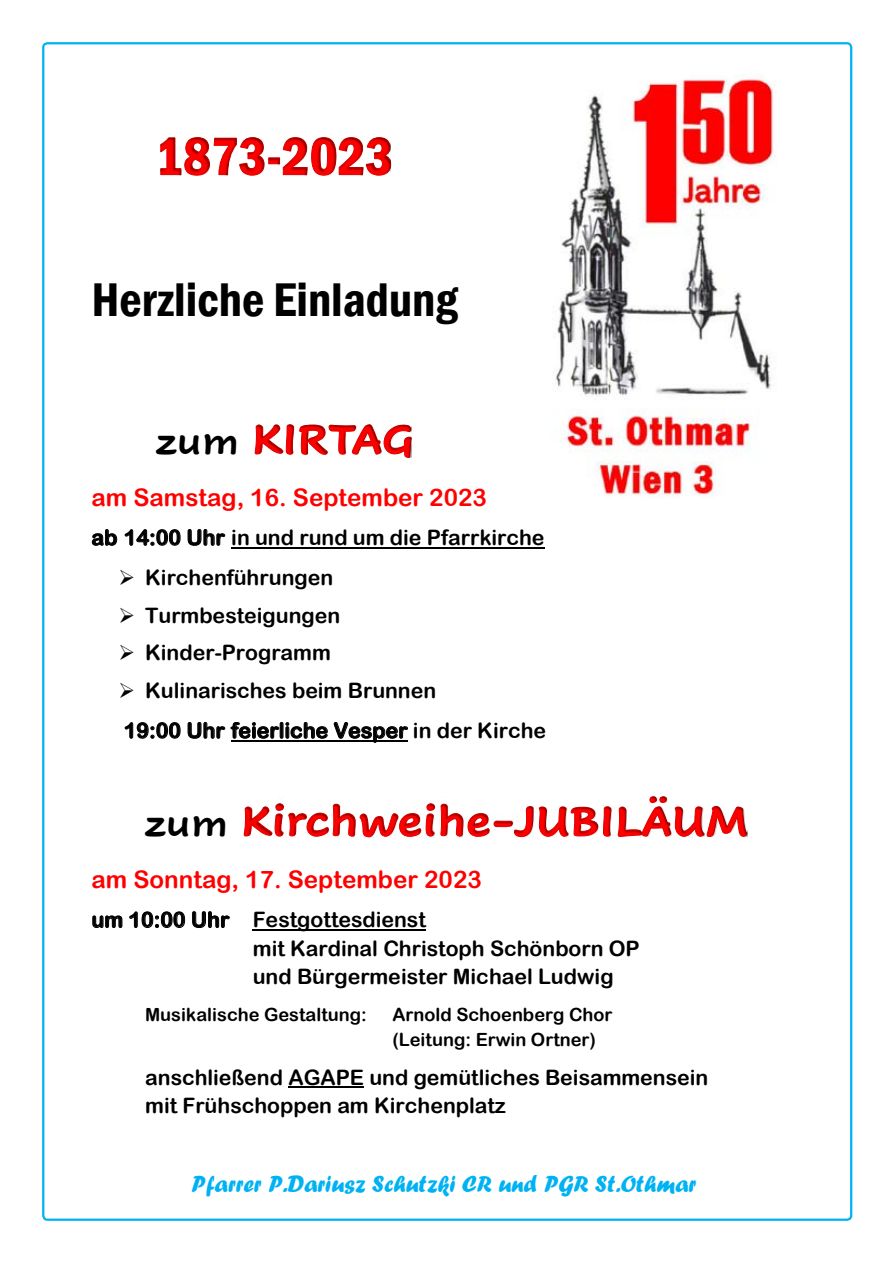
<style>
.page{position:relative;width:893px;height:1263px;background:#fff}
.page>*{position:absolute;margin:0;border:0;box-sizing:border-box;transform-origin:0 0}
.t1{font:600 condensed 48.6px "Franklin Gothic";color:#000}
.t2{font:700 36.45px "Cavolini";color:#000}
.t3{font:24.15px "Arial Rounded MT Bold";color:#f00}
.t4{font:24.15px "Forte";color:#00b2f3}
.t5{font:21.3px/28.2px "Arial Rounded MT Bold";color:#000}
.t6{font:18.15px/24.2px "Arial Rounded MT Bold";color:#000}
</style>
<div class="page">
<svg style="left:161px;top:175px;width:223px;height:1px"></svg>
<img style="left:160px;top:137px;width:231px;height:38px">
<img style="left:254px;top:424px;width:157px;height:34px">
<svg style="left:92px;top:529px;width:25px;height:17px"></svg>
<svg style="left:124px;top:529px;width:57px;height:17px"></svg>
<svg style="left:187px;top:529px;width:38px;height:17px"></svg>
<hr style="left:231px;top:547px;width:314px;height:1px;background:#000">
<svg style="left:124px;top:722px;width:57px;height:17px"></svg>
<svg style="left:187px;top:722px;width:141px;height:17px"></svg>
<svg style="left:334px;top:722px;width:74px;height:21px"></svg>
<hr style="left:231px;top:740px;width:177px;height:1px;background:#000">
<img style="left:244px;top:796px;width:503px;height:41px">
<svg style="left:92px;top:915px;width:31px;height:13px"></svg>
<svg style="left:129px;top:911px;width:56px;height:17px"></svg>
<svg style="left:192px;top:911px;width:38px;height:17px"></svg>
<hr style="left:253px;top:929px;width:173px;height:1px;background:#000">
<hr style="left:288px;top:1087px;width:76px;height:1px;background:#000">
<img style="left:556px;top:79px;width:221px;height:417px">
<h1 class="t1" style="left:91px;top:267px;width:368px">Herzliche Einladung</h1>
<h2 class="t2" style="left:156px;top:418px;width:85px">zum</h2>
<p class="t3" style="left:91px;top:483px;width:397px">am Samstag, 16. September 2023</p>
<p class="t5" style="left:91px;top:523px;width:454px">ab 14:00 Uhr in und rund um die Pfarrkirche</p>
<p class="t5" style="left:119px;top:563px;width:216px">➢ Kirchenführungen</p>
<p class="t5" style="left:119px;top:601px;width:223px">➢ Turmbesteigungen</p>
<p class="t5" style="left:119px;top:638px;width:214px">➢ Kinder-Programm</p>
<p class="t5" style="left:119px;top:669px;width:429px;line-height:40.3px">➢ Kulinarisches beim Brunnen<br>19:00 Uhr feierliche Vesper in der Kirche</p>
<h2 class="t2" style="left:145px;top:800px;width:85px">zum</h2>
<p class="t3" style="left:91px;top:865px;width:392px">am Sonntag, 17. September 2023</p>
<p class="t5" style="left:253px;top:905px;width:388px;text-indent:-161px">um 10:00 Uhr Festgottesdienst<br>mit Kardinal Christoph Schönborn OP und Bürgermeister Michael Ludwig</p>
<p class="t6" style="left:145px;top:1003px;width:223px">Musikalische Gestaltung:</p>
<p class="t6" style="left:392px;top:1003px;width:221px">Arnold Schoenberg Chor (Leitung: Erwin Ortner)</p>
<p class="t5" style="left:145px;top:1063px;width:565px">anschließend AGAPE und gemütliches Beisammensein mit Frühschoppen am Kirchenplatz</p>
<p class="t4" style="left:191px;top:1170px;width:506px">Pfarrer P.Dariusz Schutzki CR und PGR St.Othmar</p>
</div>
